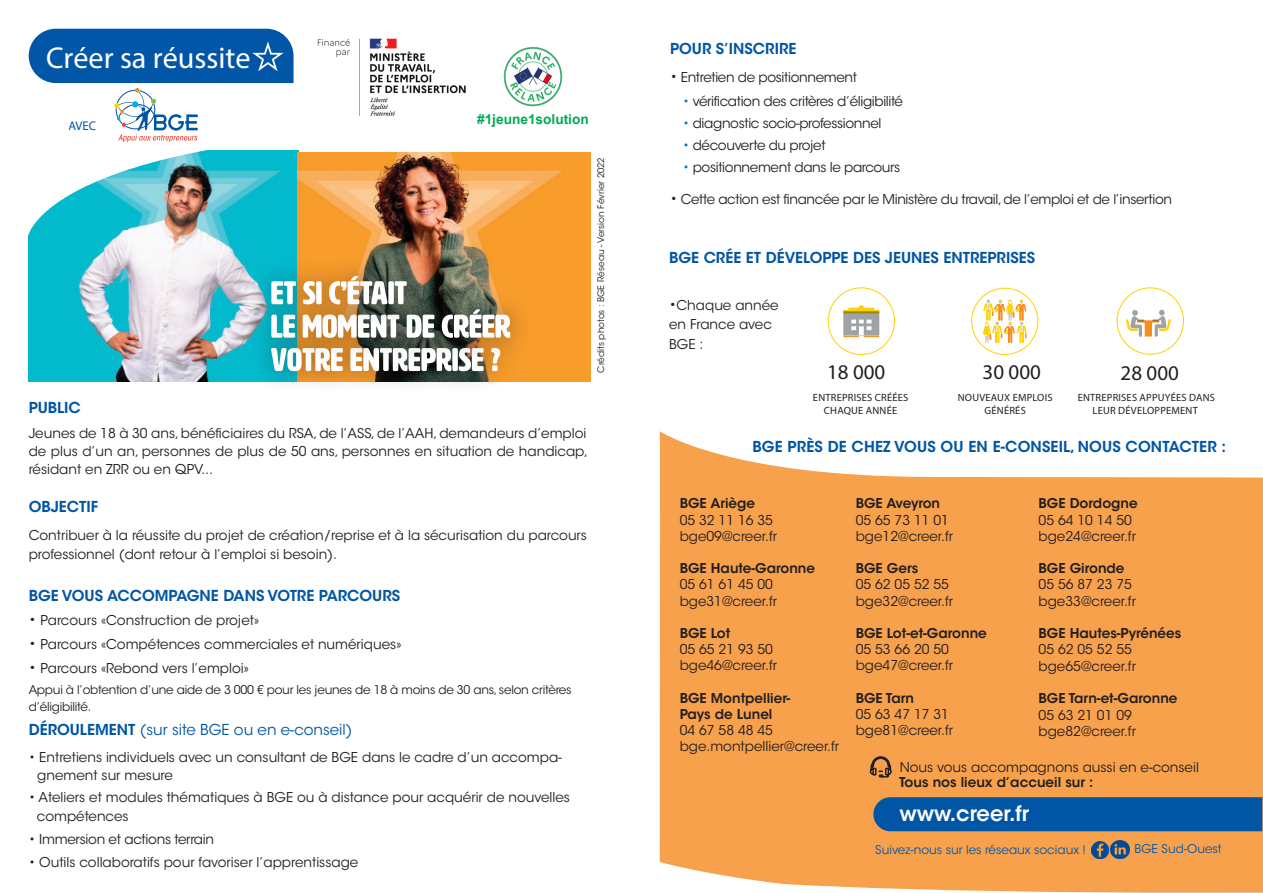
<style>
.page{position:relative;width:1263px;height:893px;background:#fff}
.page>*{position:absolute;margin:0;border:0;box-sizing:border-box;transform-origin:0 0}
.t1{font:30.15px "Myriad Pro";color:#fff}
.t2{font:21px "Myriad Pro";color:#231f20}
.t3{font:600 21px "ITC Avant Garde Std";color:#fff}
.t4{font:600 15px "ITC Avant Garde Std";color:#0155a5}
.t5{font:15px "ITC Avant Garde Std";color:#0155a5}
.t6{font:700 13.65px "Arial";color:#00ab54}
.t7{font:13.5px/19.5px "ITC Avant Garde Std";color:#231f20}
.t8{font:13.5px "ITC Avant Garde Std";letter-spacing:-.025em;color:#231f20}
.t9{font:600 13.5px/16.2px "ITC Avant Garde Std";color:#231f20}
.t10{font:13.5px "ITC Avant Garde Std";letter-spacing:-.02em;color:#231f20}
.t11{font:600 13.5px "ITC Avant Garde Std";letter-spacing:-.02em;color:#231f20}
.t12{font:12.6px "Myriad Pro";color:#0156a8}
.t13{font:12px/16.5px "ITC Avant Garde Std";letter-spacing:-.02em;color:#231f20}
.t14{font:12px "ITC Avant Garde Std";color:#0356a4}
.t15{font:10.5px/13.5px "Myriad Pro";letter-spacing:.02em;color:#231f20;text-align:center}
.t16{font:9px "ITC Avant Garde Std";color:#231f20}
.s1{font-size:15px}
.s2{font-weight:600}
.s3{color:#0477b5}
</style>
<div class="page">
<img style="left:28px;top:152px;width:562px;height:230px">
<svg style="left:28px;top:150px;width:548px;height:87px;background:#a1aa89"></svg>
<svg style="left:660px;top:431px;width:603px;height:394px;background:#f8ad64"></svg>
<div style="left:873px;top:797px;width:389px;height:28px;background:#0155a5"></div>
<div style="left:1116px;top:287px;width:68px;height:68px;border:1px solid #fed105;border-radius:50%"></div>
<div style="left:828px;top:287px;width:67px;height:68px;border:1px solid #fed105;border-radius:50%"></div>
<svg style="left:843px;top:305px;width:36px;height:32px"></svg>
<div style="left:971px;top:288px;width:67px;height:67px;border:1px solid #fed105;border-radius:50%"></div>
<svg style="left:1126px;top:310px;width:45px;height:27px"></svg>
<svg style="left:983px;top:300px;width:44px;height:43px"></svg>
<svg style="left:869px;top:755px;width:23px;height:23px"></svg>
<svg style="left:659px;top:825px;width:604px;height:68px;background:#e7a362"></svg>
<div style="left:662px;top:510px;width:600px;height:73px;background:#f8a14d"></div>
<svg style="left:29px;top:29px;width:265px;height:114px"></svg>
<div style="left:249px;top:324px;width:273px;height:71px;background:#231f20;opacity:.5"></div>
<svg style="left:271px;top:361px;width:229px;height:10px"></svg>
<div style="left:248px;top:288px;width:285px;height:73px;background:#231f20;opacity:.5"></div>
<div style="left:248px;top:255px;width:180px;height:73px;background:#231f20;opacity:.5"></div>
<img style="left:271px;top:276px;width:239px;height:62px">
<img style="left:317px;top:38px;width:149px;height:78px">
<img style="left:503px;top:47px;width:60px;height:60px">
<h1 class="t1" style="left:46px;top:39px;width:206px">Créer sa réussite</h1>
<p class="t12" style="left:68px;top:118px;width:29px">AVEC</p>
<p class="t6" style="left:477px;top:110px;width:113px">#1jeune1solution</p>
<p class="t16" style="left:595px;top:373px;width:217px;rotate:-90deg">Crédits photos : BGE Réseau - Version Février 2022</p>
<p class="t4" style="left:29px;top:398px;width:54px">PUBLIC</p>
<p class="t7" style="left:29px;top:424px;width:561px;line-height:18px">Jeunes de 18 à 30 ans, bénéficiaires du RSA, de l’ASS, de l’AAH, demandeurs d’emploi de plus d’un an, personnes de plus de 50 ans, personnes en situation de handicap, résidant en ZRR ou en QPV...</p>
<p class="t4" style="left:29px;top:497px;width:71px">OBJECTIF</p>
<p class="t7" style="left:29px;top:525px;width:560px">Contribuer à la réussite du projet de création/reprise et à la sécurisation du parcours professionnel (dont retour à l’emploi si besoin).</p>
<p class="t4" style="left:29px;top:586px;width:373px">BGE VOUS ACCOMPAGNE DANS VOTRE PARCOURS</p>
<p class="t7" style="left:29px;top:611px;width:232px"><span class="s1">•</span> Parcours «Construction de projet»</p>
<p class="t7" style="left:29px;top:635px;width:374px"><span class="s1">•</span> Parcours «Compétences commerciales et numériques»</p>
<p class="t7" style="left:29px;top:659px;width:222px"><span class="s1">•</span> Parcours «Rebond vers l’emploi»</p>
<p class="t13" style="left:29px;top:682px;width:544px">Appui à l’obtention d’une aide de 3 000 € pour les jeunes de 18 à moins de 30 ans, selon critères d’éligibilité.</p>
<p class="t5" style="left:29px;top:720px;width:325px"><span class="s2">DÉROULEMENT</span> (sur site BGE ou en e-conseil)</p>
<p class="t7" style="left:29px;top:748px;width:535px">• Entretiens individuels avec un consultant de BGE dans le cadre d’un accompa-</p>
<p class="t7" style="left:37px;top:765px;width:137px">gnement sur mesure</p>
<p class="t7" style="left:29px;top:788px;width:543px">• Ateliers et modules thématiques à BGE ou à distance pour acquérir de nouvelles</p>
<p class="t7" style="left:37px;top:807px;width:93px">compétences</p>
<p class="t10" style="left:29px;top:830px;width:187px">• Immersion et actions terrain</p>
<p class="t7" style="left:29px;top:853px;width:331px">• Outils collaboratifs pour favoriser l’apprentissage</p>
<p class="t4" style="left:670px;top:39px;width:128px">POUR S’INSCRIRE</p>
<p class="t8" style="left:670px;top:69px;width:188px"><span class="s1">•</span> Entretien de positionnement</p>
<p class="t8" style="left:683px;top:93px;width:222px"><span class="s3">•</span> vérification des critères d’éligibilité</p>
<p class="t8" style="left:683px;top:115px;width:200px"><span class="s3">•</span> diagnostic socio-professionnel</p>
<p class="t8" style="left:683px;top:137px;width:144px"><span class="s3">•</span> découverte du projet</p>
<p class="t8" style="left:683px;top:159px;width:219px"><span class="s3">•</span> positionnement dans le parcours</p>
<p class="t8" style="left:670px;top:191px;width:504px"><span class="s1">•</span> Cette action est financée par le Ministère du travail, de l’emploi et de l’insertion</p>
<p class="t4" style="left:669px;top:248px;width:368px">BGE CRÉE ET DÉVELOPPE DES JEUNES ENTREPRISES</p>
<p class="t7" style="left:669px;top:295px;width:111px"><span class="s1">•</span>Chaque année en France avec<br>BGE :</p>
<p class="t2" style="left:827px;top:359px;width:60px">18 000</p>
<p class="t2" style="left:983px;top:359px;width:60px">30 000</p>
<p class="t2" style="left:1120px;top:360px;width:60px">28 000</p>
<p class="t15" style="left:813px;top:390px;width:97px">ENTREPRISES CRÉÉES</p>
<p class="t15" style="left:824px;top:404px;width:75px">CHAQUE ANNÉE</p>
<p class="t15" style="left:958px;top:390px;width:96px">NOUVEAUX EMPLOIS<br>GÉNÉRÉS</p>
<p class="t15" style="left:1078px;top:390px;width:139px">ENTREPRISES APPUYÉES DANS<br>LEUR DÉVELOPPEMENT</p>
<p class="t4" style="left:752px;top:437px;width:475px">BGE PRÈS DE CHEZ VOUS OU EN E-CONSEIL, NOUS CONTACTER :</p>
<p class="t9" style="left:680px;top:495px;width:77px">BGE Ariège</p>
<p class="t7" style="left:680px;top:512px;width:99px;line-height:16.2px">05 32 11 16 35 bge09@creer.fr</p>
<p class="t9" style="left:680px;top:560px;width:137px">BGE Haute-Garonne</p>
<p class="t7" style="left:680px;top:575px;width:95px">05 61 61 45 00</p>
<p class="t7" style="left:680px;top:591px;width:99px">bge31@creer.fr</p>
<p class="t9" style="left:680px;top:625px;width:52px">BGE Lot</p>
<p class="t7" style="left:680px;top:640px;width:95px">05 65 21 93 50</p>
<p class="t7" style="left:680px;top:656px;width:99px">bge46@creer.fr</p>
<p class="t9" style="left:680px;top:690px;width:112px">BGE Montpellier-<br>Pays de Lunel</p>
<p class="t7" style="left:680px;top:721px;width:95px">04 67 58 48 45</p>
<p class="t7" style="left:680px;top:737px;width:161px">bge.montpellier@creer.fr</p>
<p class="t11" style="left:856px;top:495px;width:86px">BGE Aveyron</p>
<p class="t7" style="left:856px;top:510px;width:95px">05 65 73 11 01</p>
<p class="t7" style="left:856px;top:526px;width:99px">bge12@creer.fr</p>
<p class="t9" style="left:856px;top:560px;width:64px">BGE Gers</p>
<p class="t7" style="left:856px;top:575px;width:95px">05 62 05 52 55</p>
<p class="t7" style="left:856px;top:591px;width:99px">bge32@creer.fr</p>
<p class="t9" style="left:856px;top:625px;width:133px">BGE Lot-et-Garonne</p>
<p class="t7" style="left:856px;top:640px;width:95px">05 53 66 20 50</p>
<p class="t7" style="left:856px;top:656px;width:99px">bge47@creer.fr</p>
<p class="t9" style="left:856px;top:690px;width:60px">BGE Tarn</p>
<p class="t7" style="left:856px;top:704px;width:95px">05 63 47 17 31</p>
<p class="t7" style="left:856px;top:721px;width:99px">bge81@creer.fr</p>
<p class="t9" style="left:1038px;top:495px;width:101px">BGE Dordogne</p>
<p class="t7" style="left:1038px;top:510px;width:95px">05 64 10 14 50</p>
<p class="t7" style="left:1038px;top:526px;width:99px">bge24@creer.fr</p>
<p class="t9" style="left:1038px;top:560px;width:88px">BGE Gironde</p>
<p class="t7" style="left:1038px;top:575px;width:95px">05 56 87 23 75</p>
<p class="t7" style="left:1038px;top:591px;width:99px">bge33@creer.fr</p>
<p class="t9" style="left:1038px;top:625px;width:144px">BGE Hautes-Pyrénées</p>
<p class="t7" style="left:1038px;top:640px;width:95px">05 62 05 52 55</p>
<p class="t7" style="left:1038px;top:656px;width:99px">bge65@creer.fr</p>
<p class="t9" style="left:1038px;top:690px;width:140px">BGE Tarn-et-Garonne</p>
<p class="t7" style="left:1038px;top:705px;width:95px">05 63 21 01 09</p>
<p class="t7" style="left:1038px;top:721px;width:99px">bge82@creer.fr</p>
<p class="t7" style="left:900px;top:758px;width:301px">Nous vous accompagnons aussi en e-conseil</p>
<p class="t9" style="left:899px;top:774px;width:196px">Tous nos lieux d’accueil sur :</p>
<p class="t3" style="left:899px;top:800px;width:131px">www.creer.fr</p>
<p class="t14" style="left:875px;top:843px;width:212px">Suivez-nous sur les réseaux sociaux !</p>
<p class="t14" style="left:1134px;top:842px;width:89px">BGE Sud-Ouest</p>
</div>
